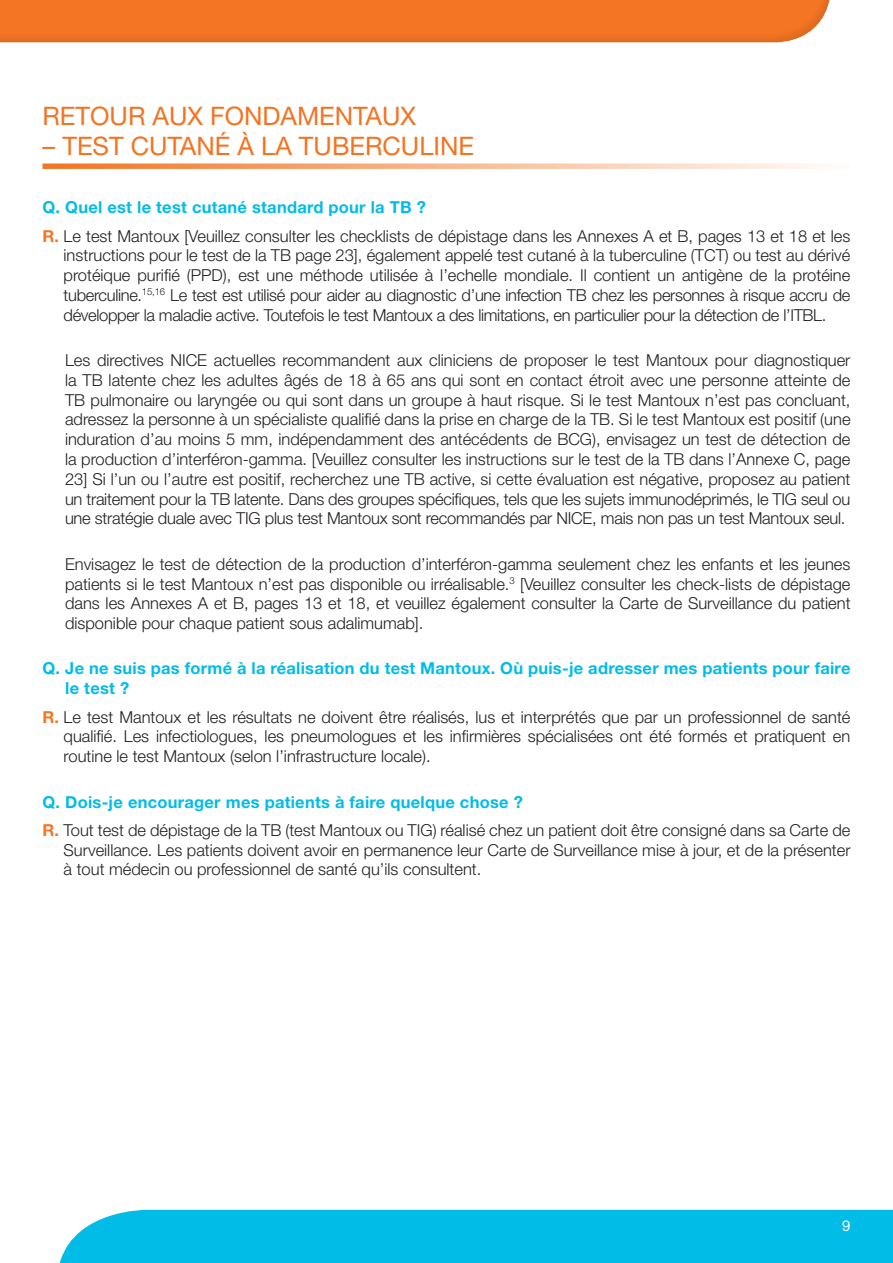
<style>
.page{position:relative;width:893px;height:1263px;background:#fff}
.page>*{position:absolute;margin:0;border:0;box-sizing:border-box;transform-origin:0 0}
.t1{font:25.5px "Helvetica Neue LT Std";color:#f47321}
.t2{font:300 16.5px/19.8px "Helvetica Neue LT Std";color:#231f20;text-align:justify}
.t3{font:700 16.5px/19.8px "Helvetica Neue LT Std";letter-spacing:.015em;color:#02bce8}
.t4{font:15px "Helvetica Neue LT Std";color:#fff}
.s1{font-weight:700;color:#02bce8}
.s2{font-weight:700;color:#f47523}
</style>
<div class="page">
<div style="left:836px;top:1210px;width:57px;height:53px;background:#02bce8"></div>
<div style="left:0;top:0;width:836px;height:1263px;background:#231f20;opacity:.1"></div>
<svg style="left:43px;top:163px;width:793px;height:6px;background:#f9bd96"></svg>
<h1 class="t1" style="left:43px;top:100px;width:375px">RETOUR AUX FONDAMENTAUX</h1>
<h1 class="t1" style="left:43px;top:131px;width:433px">– TEST CUTANÉ À LA TUBERCULINE</h1>
<p class="t2" style="left:43px;top:193px;width:809px;line-height:28.3px"><span class="s1">Q. Quel est le test cutané standard pour la TB ?<br></span><span class="s2">R.</span> Le test Mantoux [Veuillez consulter les checklists de dépistage dans les Annexes A et B, pages 13 et 18 et les</p>
<p class="t2" style="left:64px;top:245px;width:788px">instructions pour le test de la TB page 23], également appelé test cutané à la tuberculine (TCT) ou test au dérivé protéique purifié (PPD), est une méthode utilisée à l’echelle mondiale. Il contient un antigène de la protéine tuberculine.<sup>15,16</sup> Le test est utilisé pour aider au diagnostic d’une infection TB chez les personnes à risque accru de développer la maladie active. Toutefois le test Mantoux a des limitations, en particulier pour la détection de l’ITBL.</p>
<p class="t2" style="left:65px;top:350px;width:787px">Les directives NICE actuelles recommandent aux cliniciens de proposer le test Mantoux pour diagnostiquer la TB latente chez les adultes âgés de 18 à 65 ans qui sont en contact étroit avec une personne atteinte de TB pulmonaire ou laryngée ou qui sont dans un groupe à haut risque. Si le test Mantoux n’est pas concluant, adressez la personne à un spécialiste qualifié dans la prise en charge de la TB. Si le test Mantoux est positif (une induration d’au moins 5 mm, indépendamment des antécédents de BCG), envisagez un test de détection de la production d’interféron-gamma. [Veuillez consulter les instructions sur le test de la TB dans l’Annexe C, page 23] Si l’un ou l’autre est positif, recherchez une TB active, si cette évaluation est négative, proposez au patient un traitement pour la TB latente. Dans des groupes spécifiques, tels que les sujets immunodéprimés, le TIG seul ou une stratégie duale avec TIG plus test Mantoux sont recommandés par NICE, mais non pas un test Mantoux seul.</p>
<p class="t2" style="left:65px;top:554px;width:787px">Envisagez le test de détection de la production d’interféron-gamma seulement chez les enfants et les jeunes patients si le test Mantoux n’est pas disponible ou irréalisable.<sup>3</sup> [Veuillez consulter les check-lists de dépistage dans les Annexes A et B, pages 13 et 18, et veuillez également consulter la Carte de Surveillance du patient disponible pour chaque patient sous adalimumab].</p>
<p class="t3" style="left:65px;top:658px;width:787px;text-indent:-23px">Q. Je ne suis pas formé à la réalisation du test Mantoux. Où puis-je adresser mes patients pour faire le test ?</p>
<p class="t2" style="left:64px;top:706px;width:788px;text-indent:-21px"><span class="s2">R.</span> Le test Mantoux et les résultats ne doivent être réalisés, lus et interprétés que par un professionnel de santé qualifié. Les infectiologues, les pneumologues et les infirmières spécialisées ont été formés et pratiquent en routine le test Mantoux (selon l’infrastructure locale).</p>
<p class="t2" style="left:43px;top:787px;width:809px;line-height:28.3px"><span class="s1">Q. Dois-je encourager mes patients à faire quelque chose ?<br></span><span class="s2">R.</span> Tout test de dépistage de la TB (test Mantoux ou TIG) réalisé chez un patient doit être consigné dans sa Carte de</p>
<p class="t2" style="left:64px;top:839px;width:788px">Surveillance. Les patients doivent avoir en permanence leur Carte de Surveillance mise à jour, et de la présenter à tout médecin ou professionnel de santé qu’ils consultent.</p>
<p class="t4" style="left:842px;top:1217px;width:10px">9</p>
</div>
